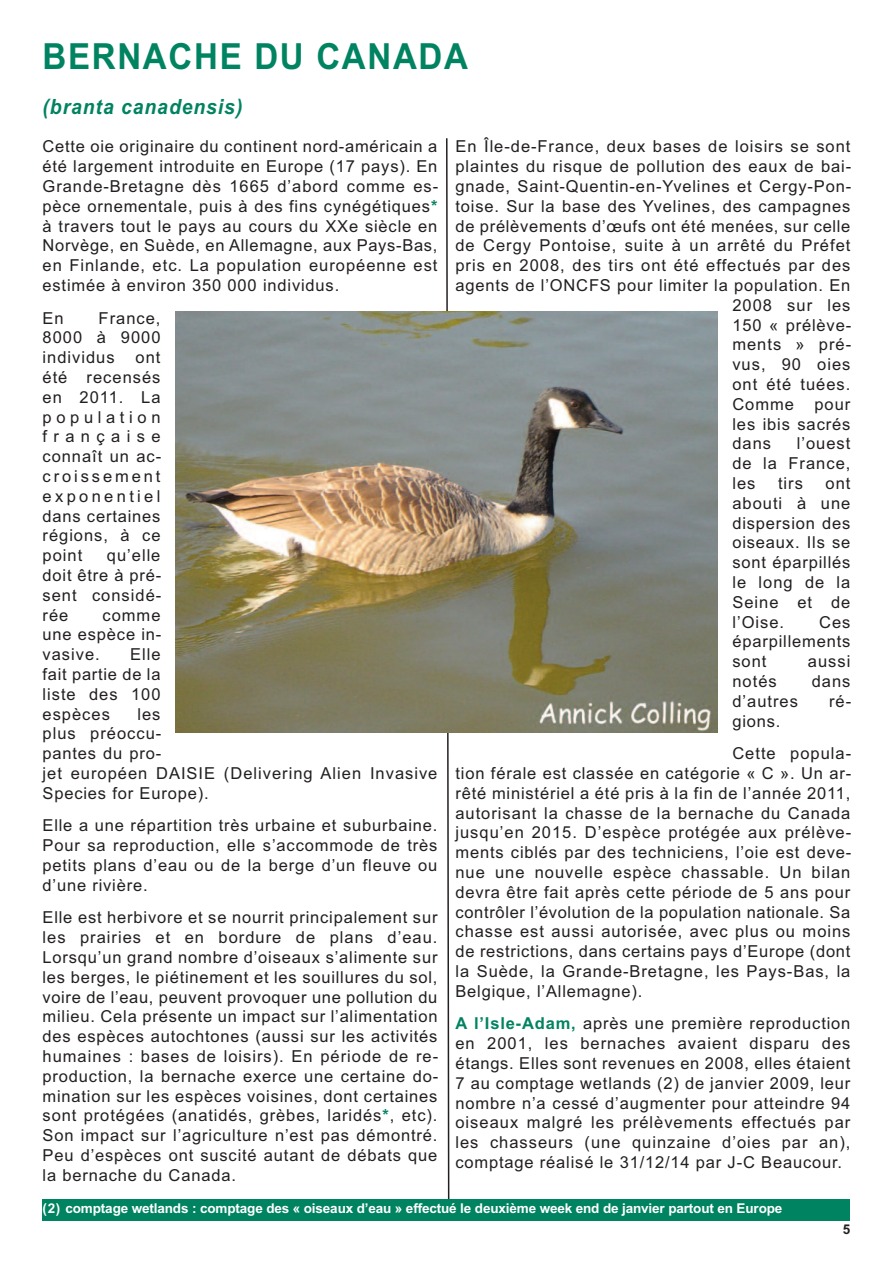
<style>
.page{position:relative;width:893px;height:1263px;background:#fff}
.page>*{position:absolute;margin:0;border:0;box-sizing:border-box;transform-origin:0 0}
.t1{font:700 36px "Arial";letter-spacing:.05em;color:#008361;scale:.92 1}
.t2{font:italic 700 21px "Arial";letter-spacing:.05em;color:#008361;scale:.92 1}
.t3{font:16.5px/19.8px "Arial";letter-spacing:.055em;color:#231f20;text-align:justify}
.t4{font:700 13.5px "Arial";letter-spacing:-.01em;color:#fff}
.t5{font:700 13.5px "Arial";color:#231f20}
.s1{font-weight:700;color:#008361}
</style>
<div class="page">
<svg style="left:445px;top:138px;width:5px;height:1061px"></svg>
<img style="left:176px;top:312px;width:541px;height:420px">
<div style="left:43px;top:1199px;width:807px;height:21px;background:#008361"></div>
<h1 class="t1" style="left:43px;top:35px;width:464px">BERNACHE DU CANADA</h1>
<p class="t2" style="left:43px;top:94px;width:219px">(branta canadensis)</p>
<p class="t3" style="left:43px;top:137px;width:397px">Cette oie originaire du continent nord-américain a été largement introduite en Europe (17 pays). En Grande-Bretagne dès 1665 d’abord comme es&shy;pèce ornementale, puis à des fins cynégétiques<span class="s1">* </span>à travers tout le pays au cours du XXe siècle en Norvège, en Suède, en Allemagne, aux Pays-Bas, en Finlande, etc. La population européenne est estimée à environ 350 000 individus.</p>
<p class="t3" style="left:43px;top:308px;width:23px">En</p>
<p class="t3" style="left:43px;top:308px;width:119px;text-indent:56px">France, 8000 à 9000 individus</p>
<p class="t3" style="left:43px;top:347px;width:120px;text-indent:93px">ont été recensés en 2011. La population française connaît un ac&shy;croissement exponentiel dans certaines régions, à ce point</p>
<p class="t3" style="left:43px;top:545px;width:120px;text-indent:64px">qu’elle doit être à pré&shy;sent considé&shy;rée</p>
<p class="t3" style="left:43px;top:605px;width:120px;text-indent:60px">comme une espèce in&shy;vasive.</p>
<p class="t3" style="left:43px;top:644px;width:119px;text-indent:88px">Elle fait partie de la liste des 100 espèces</p>
<p class="t3" style="left:43px;top:704px;width:396px;text-align:left;text-indent:95px">les<br>plus préoccu-<br>pantes du pro-<br>jet européen DAISIE (Delivering Alien Invasive<br>Species for Europe).</p>
<p class="t3" style="left:43px;top:816px;width:396px">Elle a une répartition très urbaine et suburbaine.<br>Pour sa reproduction, elle s’accommode de très petits plans d’eau ou de la berge d’un fleuve ou d’une rivière.</p>
<p class="t3" style="left:43px;top:908px;width:397px">Elle est herbivore et se nourrit principalement sur les prairies et en bordure de plans d’eau.<br>Lorsqu’un grand nombre d’oiseaux s’alimente sur les berges, le piétinement et les souillures du sol, voire de l’eau, peuvent provoquer une pollution du milieu. Cela présente un impact sur l’alimentation des espèces autochtones (aussi sur les activités humaines : bases de loisirs). En période de re&shy;production, la bernache exerce une certaine do&shy;mination sur les espèces voisines, dont certaines sont protégées (anatidés, grèbes, laridés<span class="s1">*</span>, etc).<br>Son impact sur l’agriculture n’est pas démontré.<br>Peu d’espèces ont suscité autant de débats que la bernache du Canada.</p>
<p class="t3" style="left:455px;top:137px;width:396px">En Île-de-France, deux bases de loisirs se sont</p>
<p class="t3" style="left:455px;top:157px;width:397px">plaintes du risque de pollution des eaux de bai-</p>
<p class="t3" style="left:455px;top:176px;width:397px">gnade, Saint-Quentin-en-Yvelines et Cergy-Pon-</p>
<p class="t3" style="left:455px;top:196px;width:396px">toise. Sur la base des Yvelines, des campagnes</p>
<p class="t3" style="left:455px;top:216px;width:396px">de prélèvements d’œufs ont été menées, sur celle</p>
<p class="t3" style="left:455px;top:236px;width:396px">de Cergy Pontoise, suite à un arrêté du Préfet</p>
<p class="t3" style="left:455px;top:256px;width:396px">pris en 2008, des tirs ont été effectués par des</p>
<p class="t3" style="left:455px;top:275px;width:396px">agents de l’ONCFS pour limiter la population. En</p>
<p class="t3" style="left:732px;top:295px;width:120px">2008 sur les</p>
<p class="t3" style="left:732px;top:315px;width:120px">150 « prélève-</p>
<p class="t3" style="left:732px;top:335px;width:120px">ments » pré-</p>
<p class="t3" style="left:732px;top:355px;width:120px">vus, 90 oies</p>
<p class="t3" style="left:732px;top:374px;width:120px">ont été tuées.</p>
<p class="t3" style="left:732px;top:394px;width:120px">Comme pour</p>
<p class="t3" style="left:732px;top:414px;width:120px">les ibis sacrés</p>
<p class="t3" style="left:732px;top:434px;width:40px">dans</p>
<p class="t3" style="left:732px;top:434px;width:120px;text-indent:64px">l’ouest de la France, les</p>
<p class="t3" style="left:778px;top:473px;width:26px">tirs</p>
<p class="t3" style="left:732px;top:473px;width:120px;text-indent:93px">ont abouti à une dispersion des oiseaux. Ils se sont éparpillés le long de la Seine et de l’Oise.</p>
<p class="t3" style="left:732px;top:612px;width:120px;text-indent:87px">Ces éparpillements sont</p>
<p class="t3" style="left:808px;top:652px;width:44px">aussi</p>
<p class="t3" style="left:732px;top:671px;width:46px">notés</p>
<p class="t3" style="left:812px;top:671px;width:40px">dans</p>
<p class="t3" style="left:732px;top:691px;width:67px">d’autres</p>
<p class="t3" style="left:829px;top:691px;width:24px">ré-</p>
<p class="t3" style="left:732px;top:705px;width:120px;line-height:32.5px">gions.<br>Cette popula-</p>
<p class="t3" style="left:455px;top:763px;width:397px">tion férale est classée en catégorie « C ». Un ar&shy;rêté ministériel a été pris à la fin de l’année 2011, autorisant la chasse de la bernache du Canada jusqu’en 2015. D’espèce protégée aux prélève&shy;ments ciblés par des techniciens, l’oie est deve&shy;nue une nouvelle espèce chassable. Un bilan devra être fait après cette période de 5 ans pour contrôler l’évolution de la population nationale. Sa chasse est aussi autorisée, avec plus ou moins de restrictions, dans certains pays d’Europe (dont la Suède, la Grande-Bretagne, les Pays-Bas, la Belgique, l’Allemagne).</p>
<p class="t3" style="left:455px;top:1014px;width:396px"><span class="s1">A l’Isle-Adam,</span> après une première reproduction en 2001, les bernaches avaient disparu des étangs. Elles sont revenues en 2008, elles étaient 7 au comptage wetlands (2) de janvier 2009, leur nombre n’a cessé d’augmenter pour atteindre 94 oiseaux malgré les prélèvements effectués par les chasseurs (une quinzaine d’oies par an), comptage réalisé le 31/12/14 par J-C Beaucour.</p>
<p class="t4" style="left:43px;top:1201px;width:741px">(2) comptage wetlands : comptage des « oiseaux d’eau » effectué le deuxième week end de janvier partout en Europe</p>
<p class="t5" style="left:843px;top:1221px;width:9px">5</p>
</div>
